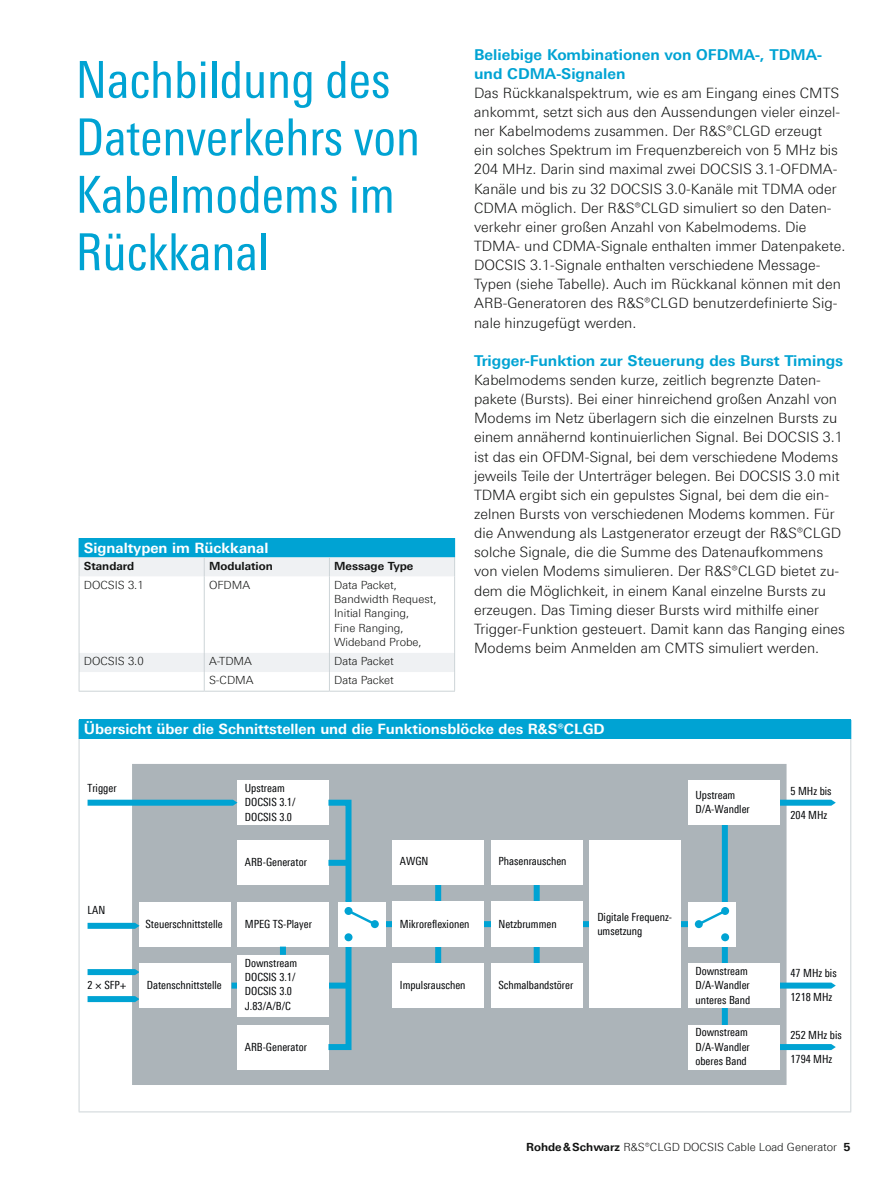
<style>
.page{position:relative;width:893px;height:1191px;background:#fff}
.page>*{position:absolute;margin:0;border:0;box-sizing:border-box;transform-origin:0 0}
.t1{font:51px/57.4px "Linotype Univers 420 Cn";color:#00a3d3}
.t2{font:700 15px/19.2px "Linotype Univers 630";color:#00a3d3}
.t3{font:300 14.25px/19.2px "Linotype Univers 330";color:#131413}
.t4{font:700 14.25px "Linotype Univers 630";color:#fff}
.t5{font:11.25px/14.2px "Linotype Univers 420 Cn";color:#010305}
.t6{font:300 11.25px/14.2px "Linotype Univers 330";color:#131413}
.t7{font:700 11.25px "Linotype Univers 630";color:#131413}
.s1{font-family:"Linotype Univers 630";font-weight:700}
</style>
<div class="page">
<div style="left:132px;top:764px;width:655px;height:321px;background:#acb4b9"></div>
<div style="left:237px;top:1024px;width:91px;height:45px;background:#fff"></div>
<div style="left:237px;top:840px;width:91px;height:45px;background:#fff"></div>
<div style="left:237px;top:780px;width:91px;height:45px;background:#fff"></div>
<div style="left:386px;top:921px;width:327px;height:6px;background:#00a3d3"></div>
<div style="left:435px;top:884px;width:6px;height:85px;background:#00a3d3"></div>
<div style="left:393px;top:901px;width:91px;height:46px;background:#fff"></div>
<div style="left:140px;top:901px;width:91px;height:45px;background:#fff"></div>
<svg style="left:88px;top:969px;width:52px;height:6px"></svg>
<svg style="left:88px;top:996px;width:52px;height:6px"></svg>
<svg style="left:88px;top:923px;width:52px;height:6px"></svg>
<svg style="left:232px;top:982px;width:5px;height:6px"></svg>
<svg style="left:88px;top:799px;width:149px;height:6px"></svg>
<div style="left:589px;top:840px;width:92px;height:168px;background:#fff"></div>
<svg style="left:779px;top:799px;width:57px;height:6px"></svg>
<div style="left:722px;top:822px;width:6px;height:210px;background:#00a3d3"></div>
<svg style="left:779px;top:982px;width:57px;height:6px"></svg>
<svg style="left:779px;top:1044px;width:57px;height:6px"></svg>
<div style="left:140px;top:963px;width:91px;height:45px;background:#fff"></div>
<div style="left:237px;top:955px;width:91px;height:61px;background:#fff"></div>
<div style="left:393px;top:963px;width:91px;height:45px;background:#fff"></div>
<div style="left:393px;top:840px;width:91px;height:45px;background:#fff"></div>
<div style="left:688px;top:780px;width:91px;height:45px;background:#fff"></div>
<div style="left:688px;top:963px;width:91px;height:45px;background:#fff"></div>
<div style="left:688px;top:1024px;width:91px;height:45px;background:#fff"></div>
<div style="left:237px;top:901px;width:91px;height:45px;background:#fff"></div>
<div style="left:280px;top:946px;width:6px;height:9px;background:#00a3d3"></div>
<div style="left:534px;top:884px;width:6px;height:85px;background:#00a3d3"></div>
<div style="left:491px;top:901px;width:91px;height:46px;background:#fff"></div>
<div style="left:491px;top:963px;width:91px;height:45px;background:#fff"></div>
<div style="left:491px;top:840px;width:91px;height:45px;background:#fff"></div>
<div style="left:338px;top:901px;width:48px;height:45px;background:#fff"></div>
<svg style="left:371px;top:920px;width:8px;height:8px"></svg>
<svg style="left:322px;top:796px;width:54px;height:257px"></svg>
<div style="left:688px;top:901px;width:48px;height:45px;background:#fff"></div>
<div style="left:721px;top:933px;width:8px;height:8px;background:#00a3d3;border-radius:50%"></div>
<div style="left:695px;top:920px;width:8px;height:8px;background:#00a3d3;border-radius:50%"></div>
<div style="left:721px;top:907px;width:8px;height:8px;background:#00a3d3;border-radius:50%"></div>
<svg style="left:697px;top:909px;width:30px;height:16px"></svg>
<div style="left:79px;top:720px;width:772px;height:19px;background:#00a3d3"></div>
<hr style="left:79px;top:739px;width:1px;height:372px;background:#cdd4d7">
<hr style="left:850px;top:739px;width:1px;height:372px;background:#cdd4d7">
<hr style="left:79px;top:1111px;width:772px;height:1px;background:#cdd4d7">
<div style="left:79px;top:538px;width:376px;height:19px;background:#00a3d3"></div>
<svg style="left:80px;top:557px;width:374px;height:115px"></svg>
<hr style="left:79px;top:576px;width:1px;height:77px;background:#cdd4d7">
<hr style="left:204px;top:576px;width:1px;height:77px;background:#cdd4d7">
<hr style="left:329px;top:576px;width:1px;height:77px;background:#cdd4d7">
<hr style="left:454px;top:576px;width:1px;height:77px;background:#cdd4d7">
<svg style="left:79px;top:653px;width:1px;height:38px"></svg>
<svg style="left:204px;top:653px;width:1px;height:38px"></svg>
<svg style="left:329px;top:653px;width:1px;height:38px"></svg>
<svg style="left:454px;top:653px;width:1px;height:38px"></svg>
<hr style="left:79px;top:691px;width:125px;height:1px;background:#cdd4d7">
<hr style="left:204px;top:691px;width:125px;height:1px;background:#cdd4d7">
<hr style="left:329px;top:691px;width:126px;height:1px;background:#cdd4d7">
<svg style="left:79px;top:557px;width:1px;height:19px"></svg>
<svg style="left:204px;top:557px;width:1px;height:19px"></svg>
<svg style="left:329px;top:557px;width:1px;height:19px"></svg>
<svg style="left:454px;top:557px;width:1px;height:19px"></svg>
<h1 class="t1" style="left:76px;top:51px;width:346px">Nachbildung des<br>Datenverkehrs von<br>Kabelmodems im<br>Rückkanal</h1>
<p class="t4" style="left:84px;top:539px;width:186px">Signaltypen im Rückkanal</p>
<p class="t7" style="left:84px;top:559px;width:52px">Standard</p>
<p class="t7" style="left:209px;top:559px;width:65px">Modulation</p>
<p class="t7" style="left:334px;top:559px;width:81px">Message Type</p>
<p class="t6" style="left:84px;top:577px;width:61px">DOCSIS 3.1</p>
<p class="t6" style="left:209px;top:577px;width:43px">OFDMA</p>
<p class="t6" style="left:334px;top:577px;width:104px">Data Packet,<br>Bandwidth Request,<br>Initial Ranging,<br>Fine Ranging,<br>Wideband Probe,</p>
<p class="t6" style="left:84px;top:654px;width:61px">DOCSIS 3.0</p>
<p class="t6" style="left:209px;top:654px;width:44px">A-TDMA</p>
<p class="t6" style="left:334px;top:654px;width:61px">Data Packet</p>
<p class="t6" style="left:209px;top:673px;width:46px">S-CDMA</p>
<p class="t6" style="left:334px;top:673px;width:61px">Data Packet</p>
<p class="t2" style="left:474px;top:45px;width:349px">Beliebige Kombinationen von OFDMA-, TDMA&shy;und CDMA-Signalen</p>
<p class="t3" style="left:474px;top:83px;width:373px">Das Rückkanalspektrum, wie es am Eingang eines CMTS ankommt, setzt sich aus den Aussendungen vieler einzel&shy;ner Kabelmodems zusammen. Der R&amp;S®CLGD erzeugt<br>ein solches Spektrum im Frequenzbereich von 5 MHz bis 204 MHz. Darin sind maximal zwei DOCSIS 3.1-OFDMA-Kanäle und bis zu 32 DOCSIS 3.0-Kanäle mit TDMA oder CDMA möglich. Der R&amp;S®CLGD simuliert so den Daten&shy;verkehr einer großen Anzahl von Kabelmodems. Die TDMA- und CDMA-Signale enthalten immer Datenpakete.<br>DOCSIS 3.1-Signale enthalten verschiedene Message-Typen (siehe Tabelle). Auch im Rückkanal können mit den ARB-Generatoren des R&amp;S®CLGD benutzerdefinierte Sig&shy;nale hinzugefügt werden.</p>
<p class="t2" style="left:474px;top:351px;width:371px">Trigger-Funktion zur Steuerung des Burst Timings</p>
<p class="t3" style="left:474px;top:370px;width:372px">Kabelmodems senden kurze, zeitlich begrenzte Daten&shy;pakete (Bursts). Bei einer hinreichend großen Anzahl von Modems im Netz überlagern sich die einzelnen Bursts zu einem annähernd kontinuierlichen Signal. Bei DOCSIS 3.1 ist das ein OFDM-Signal, bei dem verschiedene Modems jeweils Teile der Unterträger belegen. Bei DOCSIS 3.0 mit TDMA ergibt sich ein gepulstes Signal, bei dem die ein&shy;zelnen Bursts von verschiedenen Modems kommen. Für die Anwendung als Lastgenerator erzeugt der R&amp;S®CLGD solche Signale, die die Summe des Datenaufkommens von vielen Modems simulieren. Der R&amp;S®CLGD bietet zu&shy;dem die Möglichkeit, in einem Kanal einzelne Bursts zu erzeugen. Das Timing dieser Bursts wird mithilfe einer Trigger-Funktion gesteuert. Damit kann das Ranging eines Modems beim Anmelden am CMTS simuliert werden.</p>
<p class="t4" style="left:84px;top:721px;width:522px">Übersicht über die Schnittstellen und die Funktionsblöcke des R&amp;S®CLGD</p>
<p class="t5" style="left:88px;top:780px;width:31px">Trigger</p>
<p class="t5" style="left:88px;top:903px;width:19px">LAN</p>
<p class="t5" style="left:146px;top:916px;width:79px">Steuerschnittstelle</p>
<p class="t5" style="left:88px;top:978px;width:41px">2 × SFP+</p>
<p class="t5" style="left:147px;top:978px;width:76px">Datenschnittstelle</p>
<p class="t5" style="left:245px;top:781px;width:52px">Upstream<br>DOCSIS 3.1/<br>DOCSIS 3.0</p>
<p class="t5" style="left:245px;top:855px;width:64px">ARB-Generator</p>
<p class="t5" style="left:245px;top:916px;width:69px">MPEG TS-Player</p>
<p class="t5" style="left:245px;top:955px;width:54px">Downstream<br>DOCSIS 3.1/<br>DOCSIS 3.0<br>J.83/A/B/C</p>
<p class="t5" style="left:245px;top:1039px;width:64px">ARB-Generator</p>
<p class="t5" style="left:400px;top:853px;width:30px">AWGN</p>
<p class="t5" style="left:498px;top:853px;width:70px">Phasenrauschen</p>
<p class="t5" style="left:400px;top:916px;width:71px">Mikroreflexionen</p>
<p class="t5" style="left:498px;top:916px;width:60px">Netzbrummen</p>
<p class="t5" style="left:597px;top:909px;width:76px">Digitale Frequenz&shy;umsetzung</p>
<p class="t5" style="left:400px;top:978px;width:67px">Impulsrauschen</p>
<p class="t5" style="left:498px;top:978px;width:76px">Schmalbandstörer</p>
<p class="t5" style="left:695px;top:788px;width:56px">Upstream<br>D/A-Wandler</p>
<p class="t5" style="left:695px;top:963px;width:57px">Downstream<br>D/A-Wandler unteres Band</p>
<p class="t5" style="left:695px;top:1025px;width:56px">Downstream<br>D/A-Wandler oberes Band</p>
<p class="t5" style="left:790px;top:778px;width:43px;line-height:24px">5 MHz bis<br>204 MHz</p>
<p class="t5" style="left:790px;top:961px;width:48px;line-height:24px">47 MHz bis<br>1218 MHz</p>
<p class="t5" style="left:790px;top:1023px;width:53px;line-height:24px">252 MHz bis<br>1794 MHz</p>
<p class="t6" style="left:526px;top:1139px;width:326px"><span class="s1">Rohde&amp;Schwarz</span> R&amp;S®CLGD DOCSIS Cable Load Generator <span class="s1">5</span></p>
</div>
